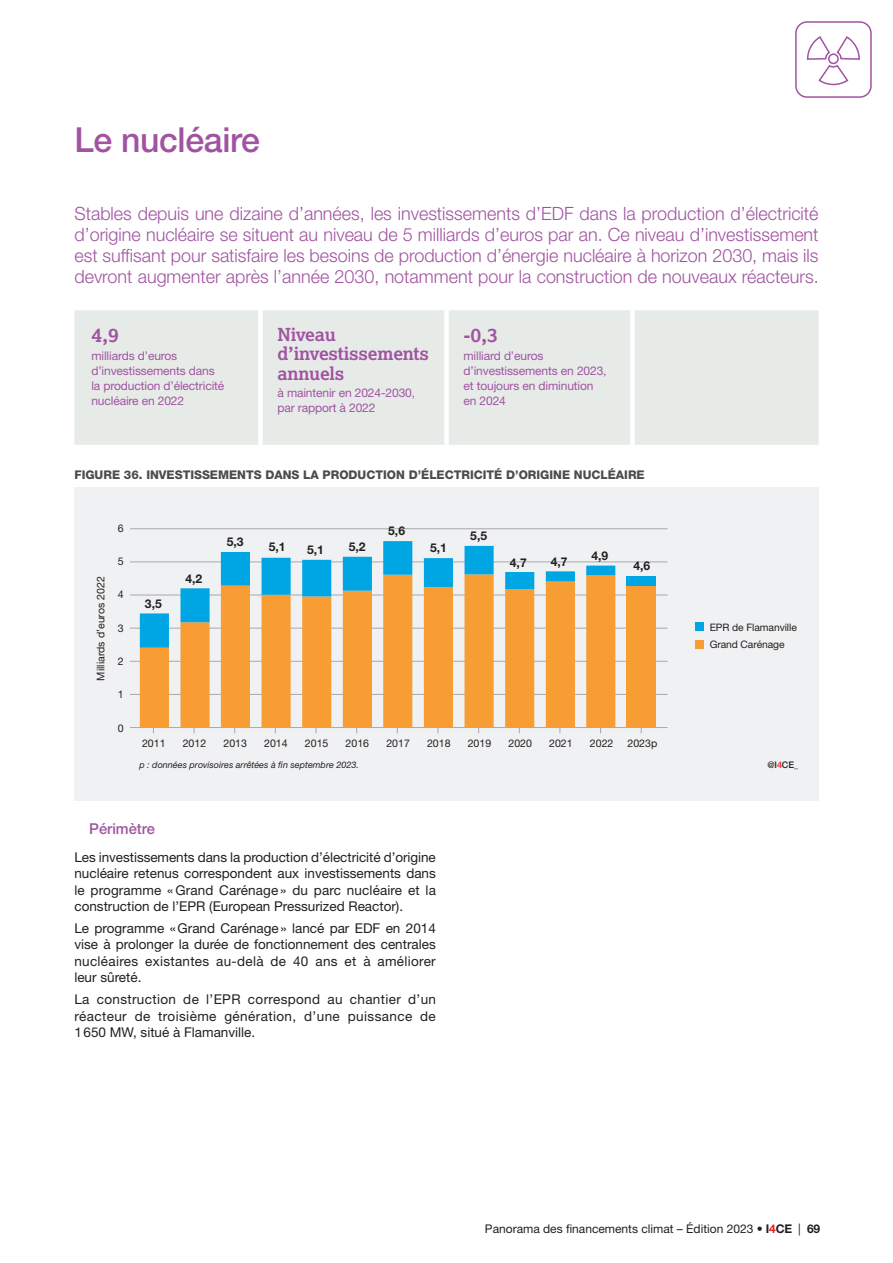
<style>
.page{position:relative;width:893px;height:1263px;background:#fff}
.page>*{position:absolute;margin:0;border:0;box-sizing:border-box;transform-origin:0 0}
.T1_--_SOMM1_3588{font:500 34.5px "Helvetica Neue LT Std";letter-spacing:-.01em;color:#a153a1}
.P_3588{font:700 19.5px "Lexia Da Ma";color:#a153a1}
.P_chapeau{font:300 18.3px/21px "Helvetica Neue LT Std";color:#a153a1;text-align:justify}
.P_3588-2{font:700 18px/19.5px "Lexia Da Ma";letter-spacing:-.01em;color:#a153a1}
.T4__65MEDIUM{font:500 15px "Helvetica Neue LT Std";color:#a153a1}
.P_3588-3{font:13.5px/16.5px "Helvetica Neue LT Std";color:#231f20;text-align:justify}
.t1{font:700 12.15px "Helvetica Neue LT Std";color:#231f20}
.P_3588-4{font:12px/15px "Helvetica Neue LT Std";letter-spacing:-.01em;color:#a153a1}
.T_imports_bleuLogo100_3794{font:800 12px "Helvetica Neue LT Std";color:#4b4c4d}
.t2{font:12px "Helvetica Neue LT Std";color:#231f20}
.t3{font:10.65px "Helvetica Neue LT Std";color:#231f20}
.t4{font:10.35px/17.4px "Helvetica Neue LT Std";letter-spacing:-.01em;color:#231f20}
.t5{font:italic 9px "Helvetica Neue LT Std";color:#231f20}
.t6{font:500 9px "Helvetica Neue LT Std";color:#231f20}
.s1{color:#ee1d23}
.s2{font-weight:700}
.s3{font-weight:700;color:#ee1d23}
</style>
<div class="page">
<div style="left:74px;top:310px;width:745px;height:135px;background:#e6ebe8"></div>
<div style="left:258px;top:310px;width:5px;height:135px;background:#fff"></div>
<div style="left:444px;top:310px;width:5px;height:135px;background:#fff"></div>
<div style="left:630px;top:310px;width:5px;height:135px;background:#fff"></div>
<div style="left:74px;top:487px;width:745px;height:314px;background:#f0f1f2"></div>
<hr style="left:130px;top:727px;width:538px;height:1px;background:#a8a9ad">
<hr style="left:130px;top:694px;width:538px;height:1px;background:#a8a9ad">
<hr style="left:130px;top:628px;width:538px;height:1px;background:#a8a9ad">
<hr style="left:130px;top:661px;width:538px;height:1px;background:#a8a9ad">
<hr style="left:130px;top:562px;width:538px;height:1px;background:#a8a9ad">
<hr style="left:130px;top:595px;width:538px;height:1px;background:#a8a9ad">
<hr style="left:130px;top:528px;width:538px;height:1px;background:#a8a9ad">
<div style="left:627px;top:585px;width:29px;height:143px;background:#f89d33"></div>
<svg style="left:140px;top:648px;width:475px;height:80px;fill:#f89d33"></svg>
<div style="left:627px;top:576px;width:29px;height:9px;background:#00a6e4"></div>
<svg style="left:140px;top:541px;width:475px;height:107px"></svg>
<div style="left:696px;top:622px;width:8px;height:9px;background:#00a6e4"></div>
<div style="left:696px;top:640px;width:8px;height:9px;background:#f89d33"></div>
<div style="left:795px;top:21px;width:77px;height:77px;border:2px solid #a153a1;border-radius:11px"></div>
<svg style="left:806px;top:36px;width:54px;height:50px"></svg>
<p class="T1_--_SOMM1_3588" style="left:74px;top:119px;width:187px">Le nucléaire</p>
<p class="P_chapeau" style="left:74px;top:203px;width:746px">Stables depuis une dizaine d’années, les investissements d’EDF dans la production d’électricité d’origine nucléaire se situent au niveau de 5 milliards d’euros par an. Ce niveau d’investissement est suffisant pour satisfaire les besoins de production d’énergie nucléaire à horizon 2030, mais ils devront augmenter après l’année 2030, notamment pour la construction de nouveaux réacteurs.</p>
<p class="P_3588" style="left:91px;top:324px;width:29px">4,9</p>
<p class="P_3588-4" style="left:91px;top:348px;width:134px">milliards d’euros d’investissements dans la production d’électricité nucléaire en 2022</p>
<p class="P_3588-2" style="left:277px;top:325px;width:153px">Niveau d’investissements annuels</p>
<p class="P_3588-4" style="left:277px;top:385px;width:139px">à maintenir en 2024-2030, par rapport à 2022</p>
<p class="P_3588" style="left:463px;top:324px;width:36px">-0,3</p>
<p class="P_3588-4" style="left:463px;top:348px;width:145px">milliard d’euros d’investissements en 2023, et toujours en diminution en 2024</p>
<p class="T_imports_bleuLogo100_3794" style="left:74px;top:467px;width:572px">FIGURE 36. INVESTISSEMENTS DANS LA PRODUCTION D’ÉLECTRICITÉ D’ORIGINE NUCLÉAIRE</p>
<p class="t3" style="left:94px;top:681px;width:106px;rotate:-90deg">Milliards d’euros 2022</p>
<p class="t3" style="left:118px;top:522px;width:7px">6</p>
<p class="t3" style="left:118px;top:555px;width:7px">5</p>
<p class="t3" style="left:118px;top:588px;width:7px">4</p>
<p class="t3" style="left:118px;top:621px;width:7px">3</p>
<p class="t3" style="left:118px;top:655px;width:7px">2</p>
<p class="t3" style="left:118px;top:688px;width:7px">1</p>
<p class="t3" style="left:118px;top:721px;width:7px">0</p>
<p class="t1" style="left:145px;top:596px;width:18px">3,5</p>
<p class="t1" style="left:185px;top:571px;width:18px">4,2</p>
<p class="t1" style="left:227px;top:534px;width:18px">5,3</p>
<p class="t1" style="left:269px;top:539px;width:18px">5,1</p>
<p class="t1" style="left:307px;top:542px;width:18px">5,1</p>
<p class="t1" style="left:349px;top:539px;width:18px">5,2</p>
<p class="t1" style="left:388px;top:523px;width:18px">5,6</p>
<p class="t1" style="left:430px;top:540px;width:18px">5,1</p>
<p class="t1" style="left:470px;top:529px;width:18px">5,5</p>
<p class="t1" style="left:592px;top:548px;width:18px">4,9</p>
<p class="t1" style="left:510px;top:555px;width:18px">4,7</p>
<p class="t1" style="left:551px;top:554px;width:18px">4,7</p>
<p class="t1" style="left:633px;top:558px;width:18px">4,6</p>
<p class="t3" style="left:183px;top:737px;width:25px">2012</p>
<p class="t3" style="left:223px;top:737px;width:25px">2013</p>
<p class="t3" style="left:264px;top:737px;width:25px">2014</p>
<p class="t3" style="left:305px;top:737px;width:25px">2015</p>
<p class="t3" style="left:346px;top:737px;width:25px">2016</p>
<p class="t3" style="left:386px;top:737px;width:25px">2017</p>
<p class="t3" style="left:427px;top:737px;width:25px">2018</p>
<p class="t3" style="left:468px;top:737px;width:25px">2019</p>
<p class="t3" style="left:508px;top:737px;width:25px">2020</p>
<p class="t3" style="left:549px;top:737px;width:25px">2021</p>
<p class="t3" style="left:590px;top:737px;width:25px">2022</p>
<p class="t3" style="left:142px;top:737px;width:25px">2011</p>
<p class="t3" style="left:627px;top:737px;width:31px">2023p</p>
<p class="t5" style="left:139px;top:759px;width:221px">p : données provisoires arrêtées à fin septembre 2023.</p>
<p class="T4__65MEDIUM" style="left:89px;top:820px;width:67px">Périmètre</p>
<p class="P_3588-3" style="left:74px;top:848px;width:363px">Les investissements dans la production d’électricité d’origine nucléaire retenus correspondent aux investissements dans le programme «Grand Carénage » du parc nucléaire et la construction de l’EPR (European Pressurized Reactor).</p>
<p class="P_3588-3" style="left:74px;top:920px;width:363px">Le programme «Grand Carénage» lancé par EDF en 2014 vise à prolonger la durée de fonctionnement des centrales nucléaires existantes au-delà de 40 ans et à améliorer leur sûreté.</p>
<p class="P_3588-3" style="left:74px;top:991px;width:363px">La construction de l’EPR correspond au chantier d’un réacteur de troisième génération, d’une puissance de 1650 MW, situé à Flamanville.</p>
<p class="t4" style="left:710px;top:618px;width:89px">EPR de Flamanville<br>Grand Carénage</p>
<p class="t6" style="left:767px;top:759px;width:33px">@I<span class="s1">4</span>CE_</p>
<p class="t2" style="left:485px;top:1222px;width:337px">Panorama des financements climat – Édition 2023 • <span class="s2">I</span><span class="s3">4</span><span class="s2">CE</span> | <span class="s2">69</span></p>
</div>
